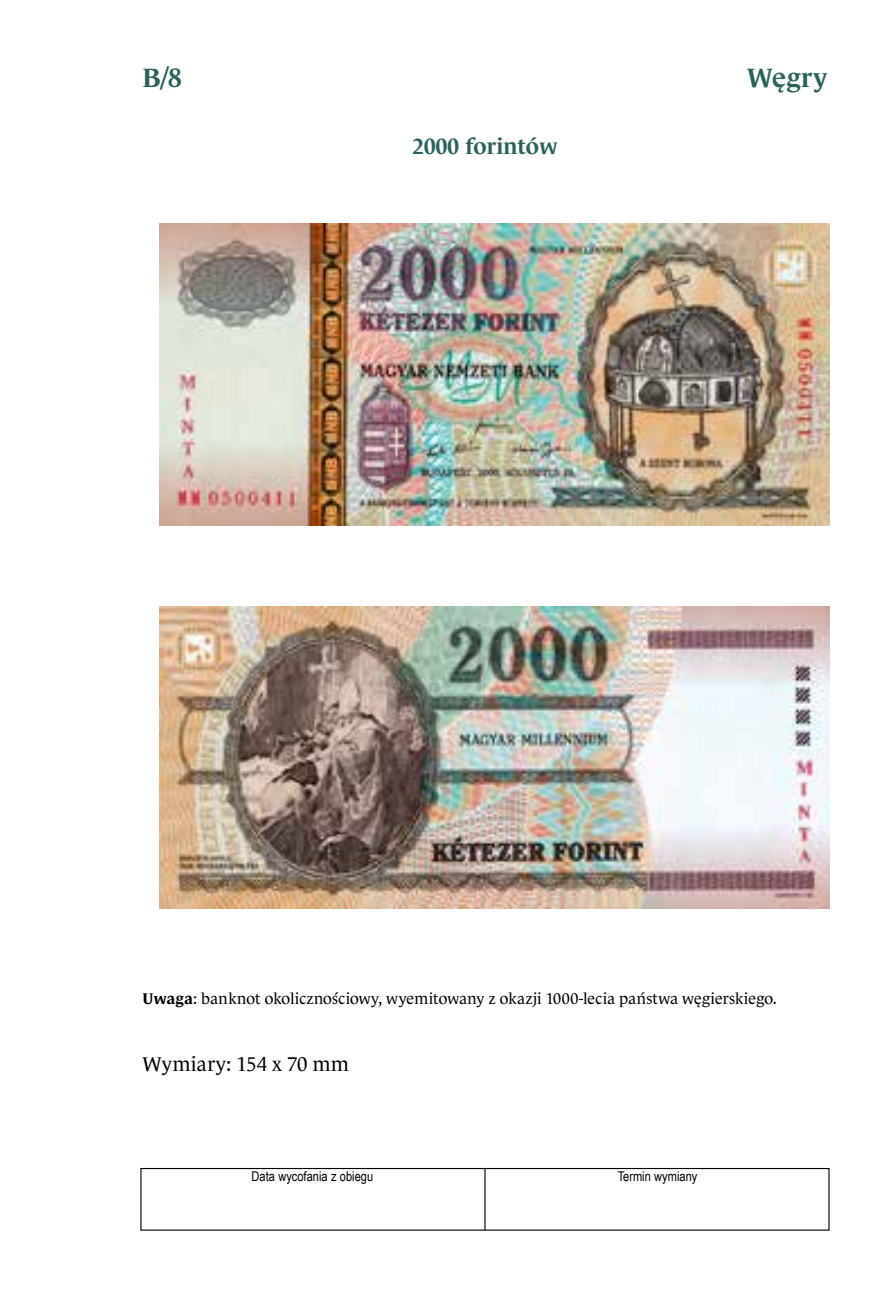
<style>
.page{position:relative;width:887px;height:1302px;background:#fff}
.page>*{position:absolute;margin:0;border:0;box-sizing:border-box;transform-origin:0 0}
.t1{font:600 expanded 27px "Le Monde Journal Pro";letter-spacing:.01em;color:#2a615b}
.t2{font:600 expanded 22.5px "Le Monde Journal Pro";letter-spacing:.01em;color:#2a615b}
.t3{font:20.25px "Le Monde Journal Pro";letter-spacing:.01em;color:#000}
.t4{font:15.75px "Le Monde Journal Pro";letter-spacing:.005em;color:#000}
.t5{font:13.5px "Arial Narrow";color:#000}
.s1{font-weight:700}
</style>
<div class="page">
<div style="left:140px;top:1167px;width:689px;height:63px;border:1px solid #000"></div>
<hr style="left:484px;top:1167px;width:1px;height:62px;background:#000">
<img style="left:159px;top:606px;width:670px;height:302px">
<img style="left:159px;top:223px;width:670px;height:303px">
<h1 class="t1" style="left:143px;top:57px;width:41px">B/8</h1>
<h2 class="t2" style="left:412px;top:129px;width:146px">2000 forintów</h2>
<h1 class="t1" style="left:747px;top:57px;width:81px">Węgry</h1>
<p class="t4" style="left:143px;top:986px;width:636px"><span class="s1">Uwaga</span>: banknot okolicznościowy, wyemitowany z okazji 1000-lecia państwa węgierskiego.</p>
<p class="t3" style="left:143px;top:1048px;width:208px">Wymiary: 154 x 70 mm</p>
<p class="t5" style="left:251px;top:1166px;width:123px">Data wycofania z obiegu</p>
<p class="t5" style="left:617px;top:1166px;width:81px">Termin wymiany</p>
</div>
